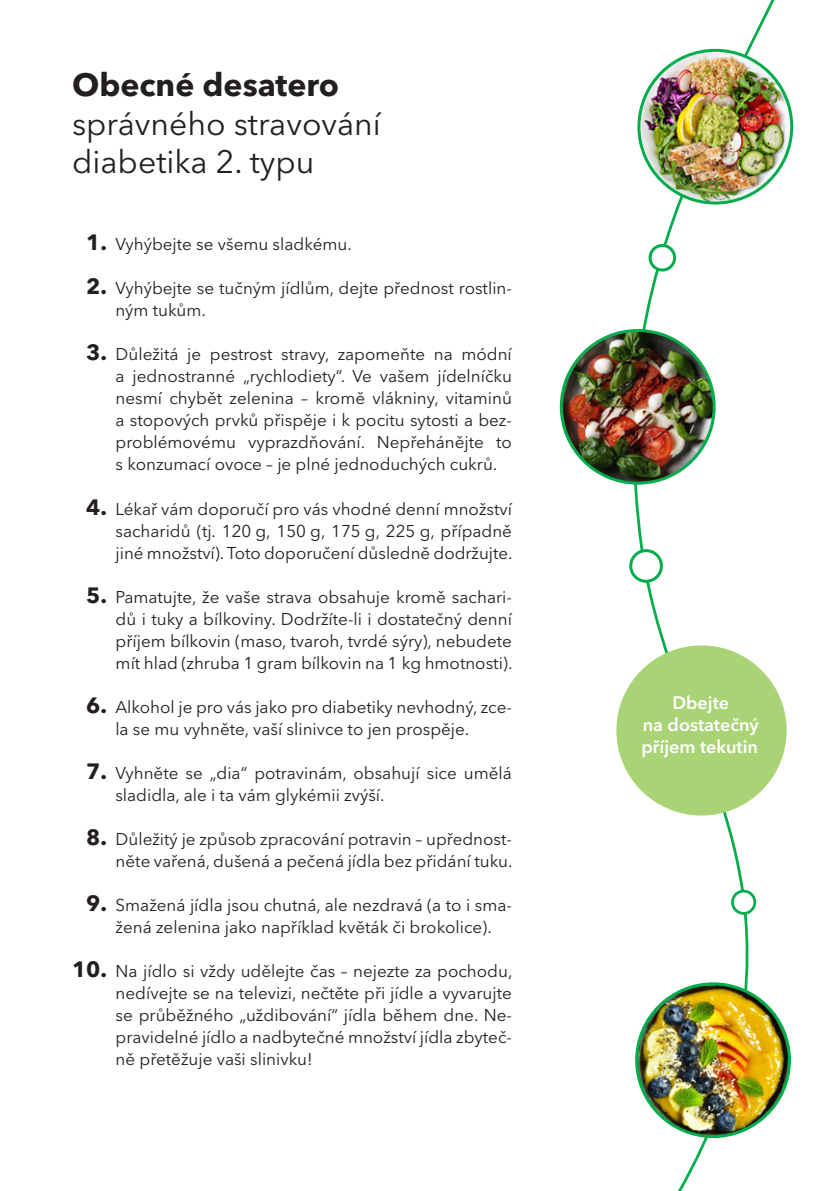
<style>
.page{position:relative;width:840px;height:1191px;background:#fff}
.page>*{position:absolute;margin:0;border:0;box-sizing:border-box;transform-origin:0 0}
.t1{font:32px/38.4px "Avenir Next LT Pro";color:#231f20}
.t2{font:700 32px "Avenir Next LT Pro";color:#231f20}
.t3{font:600 18px/22px "Avenir Next LT Pro";color:#fff;text-align:center}
.t4{font:17px/22px "Avenir Next LT Pro";color:#231f20;text-align:justify}
.s1{font-weight:700;font-size:22px}
</style>
<div class="page">
<svg style="left:633px;top:0;width:156px;height:1191px"></svg>
<img style="left:638px;top:50px;width:153px;height:153px;border-radius:76px">
<div style="left:637px;top:49px;width:155px;height:155px;border:3px solid #03ad4c;border-radius:50%"></div>
<img style="left:561px;top:330px;width:152px;height:153px;border-radius:76px">
<div style="left:559px;top:329px;width:156px;height:156px;border:3px solid #03ad4c;border-radius:50%"></div>
<img style="left:636px;top:983px;width:153px;height:153px;border-radius:76px">
<div style="left:634px;top:982px;width:156px;height:156px;border:3px solid #03ad4c;border-radius:50%"></div>
<div style="left:630px;top:550px;width:31px;height:31px;background:#fff;border-radius:50%"></div>
<div style="left:629px;top:549px;width:33px;height:34px;border:3px solid #03ad4c;border-radius:50%"></div>
<div style="left:649px;top:245px;width:25px;height:25px;background:#fff;border-radius:50%"></div>
<div style="left:648px;top:244px;width:27px;height:27px;border:3px solid #03ad4c;border-radius:50%"></div>
<div style="left:616px;top:645px;width:170px;height:170px;background:#aad375;border-radius:50%"></div>
<h1 class="t2" style="left:72px;top:65px;width:268px">Obecné desatero</h1>
<h1 class="t1" style="left:72px;top:104px;width:310px">správného stravování diabetika 2. typu</h1>
<p class="t4" style="left:86px;top:233px;width:267px"><span class="s1">1.</span> Vyhýbejte se všemu sladkému.</p>
<p class="t4" style="left:115px;top:277px;width:398px;text-indent:-29px"><span class="s1">2.</span> Vyhýbejte se tučným jídlům, dejte přednost rostlin‑ ným tukům.</p>
<p class="t4" style="left:116px;top:343px;width:397px;text-indent:-29px"><span class="s1">3.</span> Důležitá je pestrost stravy, zapomeňte na módní a jednostranné „rychlodiety“. Ve vašem jídelníčku nesmí chybět zelenina – kromě vlákniny, vitaminů a stopových prvků přispěje i k pocitu sytosti a bez‑ problémovému vyprazdňování. Nepřehánějte to s konzumací ovoce – je plné jednoduchých cukrů.</p>
<p class="t4" style="left:115px;top:497px;width:398px;text-indent:-29px"><span class="s1">4.</span> Lékař vám doporučí pro vás vhodné denní množství sacharidů (tj. 120 g, 150 g, 175 g, 225 g, případně jiné množství). Toto doporučení důsledně dodržujte.</p>
<p class="t4" style="left:116px;top:585px;width:398px;text-indent:-29px"><span class="s1">5.</span> Pamatujte, že vaše strava obsahuje kromě sachari‑ dů i tuky a bílkoviny. Dodržíte‑li i dostatečný denní příjem bílkovin (maso, tvaroh, tvrdé sýry), nebudete mít hlad (zhruba 1 gram bílkovin na 1 kg hmotnosti).</p>
<p class="t4" style="left:115px;top:695px;width:398px;text-indent:-29px"><span class="s1">6.</span> Alkohol je pro vás jako pro diabetiky nevhodný, zce‑ la se mu vyhněte, vaší slinivce to jen prospěje.</p>
<p class="t4" style="left:115px;top:761px;width:398px;text-indent:-29px"><span class="s1">7.</span> Vyhněte se „dia“ potravinám, obsahují sice umělá sladidla, ale i ta vám glykémii zvýší.</p>
<p class="t4" style="left:86px;top:827px;width:427px;text-align:right"><span class="s1">8.</span> Důležitý je způsob zpracování potravin – upřednost‑ něte vařená, dušená a pečená jídla bez přidání tuku.</p>
<p class="t4" style="left:86px;top:893px;width:427px;text-align:center"><span class="s1">9.</span> Smažená jídla jsou chutná, ale nezdravá (a to i sma‑ žená zelenina jako například květák či brokolice).</p>
<p class="t4" style="left:116px;top:959px;width:398px;text-indent:-44px"><span class="s1">10.</span> Na jídlo si vždy udělejte čas – nejezte za pochodu, nedívejte se na televizi, nečtěte při jídle a vyvarujte se průběžného „uždibování“ jídla během dne. Ne‑ pravidelné jídlo a nadbytečné množství jídla zbyteč‑ ně přetěžuje vaši slinivku!</p>
<p class="t3" style="left:641px;top:692px;width:119px">Dbejte<br>na dostatečný příjem tekutin</p>
</div>
